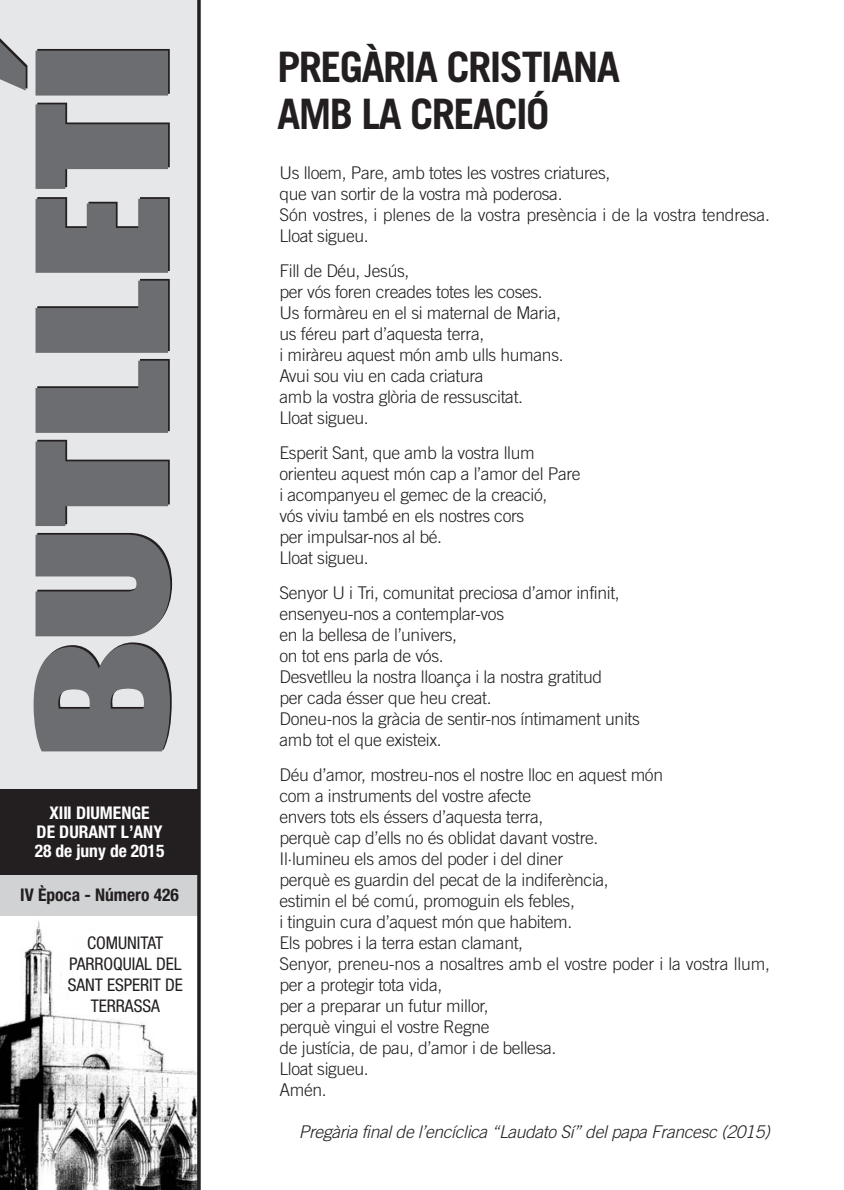
<style>
.page{position:relative;width:844px;height:1190px;background:#fff}
.page>*{position:absolute;margin:0;border:0;box-sizing:border-box;transform-origin:0 0}
.t1{font:700 42px/46.2px "Trade Gothic";letter-spacing:-.04em;color:#231f20}
.t2{font:300 17.5px/21px "Trade Gothic";letter-spacing:-.02em;color:#231f20}
.t3{font:italic 300 17.5px "Trade Gothic";color:#231f20}
.t4{font:condensed 17.5px/21px "Helvetica Neue";letter-spacing:-.005em;color:#231f20;text-align:center}
.t5{font:700 condensed 17.5px/19.2px "Helvetica Neue";color:#fff;text-align:center}
.t6{font:700 condensed 17.5px "Helvetica Neue";color:#231f20}
</style>
<div class="page">
<img style="left:0;top:915px;width:197px;height:275px">
<div style="left:0;top:0;width:198px;height:795px;background:#e6e7e9"></div>
<div style="left:0;top:839px;width:199px;height:76px;background:#d1d2d4"></div>
<div style="left:0;top:789px;width:199px;height:85px;background:#231f20"></div>
<svg style="left:197px;top:0;width:4px;height:1190px;fill:#231f20"></svg>
<svg style="left:34px;top:642px;width:138px;height:109px"></svg>
<svg style="left:36px;top:533px;width:136px;height:103px"></svg>
<svg style="left:36px;top:440px;width:134px;height:86px"></svg>
<svg style="left:36px;top:359px;width:134px;height:74px"></svg>
<svg style="left:36px;top:279px;width:134px;height:74px"></svg>
<svg style="left:36px;top:197px;width:134px;height:76px"></svg>
<svg style="left:36px;top:103px;width:134px;height:86px"></svg>
<svg style="left:0;top:38px;width:170px;height:58px"></svg>
<p class="t5" style="left:35px;top:805px;width:131px">XIII DIUMENGE<br>DE DURANT L’ANY<br>28 de juny de 2015</p>
<p class="t6" style="left:20px;top:889px;width:160px">IV Època - Número 426</p>
<p class="t4" style="left:68px;top:933px;width:116px">COMUNITAT<br>PARROQUIAL DEL<br>SANT ESPERIT DE<br>TERRASSA</p>
<h1 class="t1" style="left:277px;top:48px;width:344px">PREGÀRIA CRISTIANA<br>AMB LA CREACIÓ</h1>
<p class="t2" style="left:279px;top:163px;width:492px">Us lloem, Pare, amb totes les vostres criatures,<br>que van sortir de la vostra mà poderosa.<br>Són vostres, i plenes de la vostra presència i de la vostra tendresa.<br>Lloat sigueu.</p>
<p class="t2" style="left:279px;top:261px;width:285px">Fill de Déu, Jesús,<br>per vós foren creades totes les coses.<br>Us formàreu en el si maternal de Maria, us féreu part d’aquesta terra,<br>i miràreu aquest món amb ulls humans.<br>Avui sou viu en cada criatura<br>amb la vostra glòria de ressuscitat.<br>Lloat sigueu.</p>
<p class="t2" style="left:279px;top:443px;width:303px">Esperit Sant, que amb la vostra llum orienteu aquest món cap a l’amor del Pare i acompanyeu el gemec de la creació,<br>vós viviu també en els nostres cors<br>per impulsar-nos al bé.<br>Lloat sigueu.</p>
<p class="t2" style="left:279px;top:583px;width:362px">Senyor U i Tri, comunitat preciosa d’amor infinit, ensenyeu-nos a contemplar-vos<br>en la bellesa de l’univers,<br>on tot ens parla de vós.<br>Desvetlleu la nostra lloança i la nostra gratitud<br>per cada ésser que heu creat.<br>Doneu-nos la gràcia de sentir-nos íntimament units amb tot el que existeix.</p>
<p class="t2" style="left:279px;top:765px;width:492px">Déu d’amor, mostreu-nos el nostre lloc en aquest món<br>com a instruments del vostre afecte<br>envers tots els éssers d’aquesta terra,<br>perquè cap d’ells no és oblidat davant vostre.<br>Il·lumineu els amos del poder i del diner<br>perquè es guardin del pecat de la indiferència,<br>estimin el bé comú, promoguin els febles,<br>i tinguin cura d’aquest món que habitem.<br>Els pobres i la terra estan clamant,<br>Senyor, preneu-nos a nosaltres amb el vostre poder i la vostra llum, per a protegir tota vida,<br>per a preparar un futur millor,<br>perquè vingui el vostre Regne<br>de justícia, de pau, d’amor i de bellesa.<br>Lloat sigueu.<br>Amén.</p>
<p class="t3" style="left:299px;top:1125px;width:476px">Pregària finalde l’encíclica “Laudato Sí ” delpapa Francesc (2015)</p>
</div>
